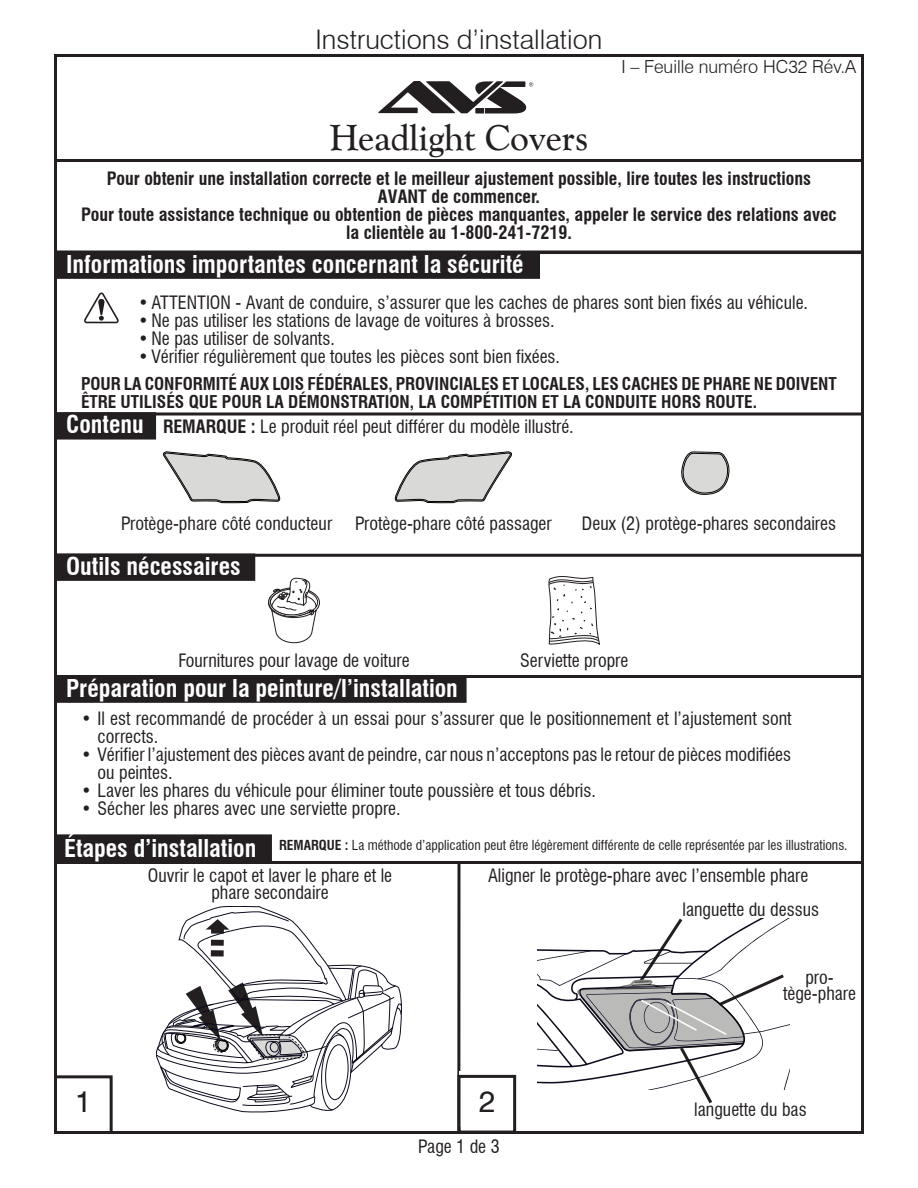
<style>
.page{position:relative;width:918px;height:1188px;background:#fff}
.page>*{position:absolute;margin:0;border:0;box-sizing:border-box;transform-origin:0 0}
.t1{font:36px "Goudy Catalogue BT";color:#231f20}
.t2{font:30px "Swiss 721 BT";color:#231f20}
.t3{font:300 27px "Swiss 721 BT";color:#231f20}
.t4{font:700 condensed 24px "Swiss 721 BT";color:#fff}
.Body_Text{font:condensed 18px/16.5px "Swiss 721 BT";color:#231f20;text-align:center}
.Body_Text-2{font:700 condensed 18px/18px "Swiss 721 BT";color:#231f20;text-align:center}
.t5{font:300 18px "Swiss 721 BT";color:#231f20}
.Body_Text-3{font:700 condensed 17.25px/18px "Swiss 721 BT";letter-spacing:-.005em;color:#231f20}
.Body_Text-4{font:condensed 13.5px "Swiss 721 BT";color:#231f20}
.s1{font-weight:700}
</style>
<div class="page">
<hr style="left:457px;top:864px;width:3px;height:270px;background:#231f20">
<hr style="left:54px;top:861px;width:810px;height:3px;background:#231f20">
<div style="left:459px;top:1072px;width:54px;height:55px;background:#fff"></div>
<div style="left:54px;top:1075px;width:59px;height:59px;border:3px solid #231f20"></div>
<div style="left:458px;top:1075px;width:58px;height:59px;border:3px solid #231f20"></div>
<hr style="left:54px;top:159px;width:810px;height:3px;background:#231f20">
<div style="left:55px;top:252px;width:484px;height:26px;background:#231f20"></div>
<div style="left:54px;top:251px;width:486px;height:28px;border:2px solid #231f20"></div>
<svg style="left:54px;top:250px;width:810px;height:4px;fill:#231f20"></svg>
<svg style="left:84px;top:293px;width:35px;height:30px"></svg>
<svg style="left:156px;top:412px;width:708px;height:4px;background:#595657"></svg>
<div style="left:55px;top:554px;width:200px;height:26px;background:#231f20"></div>
<div style="left:54px;top:554px;width:201px;height:27px;border:2px solid #231f20"></div>
<hr style="left:54px;top:554px;width:810px;height:3px;background:#231f20">
<div style="left:55px;top:676px;width:411px;height:26px;background:#231f20"></div>
<div style="left:54px;top:675px;width:413px;height:28px;border:2px solid #231f20"></div>
<div style="left:55px;top:835px;width:216px;height:26px;background:#231f20"></div>
<div style="left:54px;top:834px;width:218px;height:28px;border:2px solid #231f20"></div>
<svg style="left:378px;top:81px;width:155px;height:32px"></svg>
<div style="left:55px;top:413px;width:100px;height:26px;background:#231f20"></div>
<div style="left:54px;top:412px;width:102px;height:28px;border:2px solid #231f20"></div>
<svg style="left:156px;top:911px;width:246px;height:199px"></svg>
<svg style="left:537px;top:918px;width:252px;height:186px"></svg>
<svg style="left:268px;top:578px;width:52px;height:65px"></svg>
<svg style="left:548px;top:576px;width:52px;height:69px"></svg>
<svg style="left:163px;top:451px;width:117px;height:52px"></svg>
<svg style="left:395px;top:451px;width:117px;height:52px"></svg>
<svg style="left:681px;top:451px;width:48px;height:44px;background:#c3c3c2"></svg>
<hr style="left:54px;top:675px;width:810px;height:3px;background:#231f20">
<p class="t3" style="left:316px;top:23px;width:288px">Instructions d’installation</p>
<p class="t1" style="left:330px;top:115px;width:260px">Headlight Covers</p>
<p class="t5" style="left:621px;top:56px;width:236px">I – Feuille numéro HC32 Rév.A</p>
<p class="Body_Text-2" style="left:107px;top:169px;width:706px">Pour obtenir une installation correcte et le meilleur ajustement possible, lire toutes les instructions<br>AVANT de commencer.</p>
<p class="Body_Text-2" style="left:81px;top:205px;width:757px">Pour toute assistance technique ou obtention de pièces manquantes, appeler le service des relations avec la clientèle au 1-800-241-7219.</p>
<p class="t4" style="left:66px;top:250px;width:459px">Informations importantes concernant la sécurité</p>
<p class="Body_Text" style="left:138px;top:294px;width:672px">• ATTENTION - Avant de conduire, s’assurer que les caches de phares sont bien fixés au véhicule.</p>
<p class="Body_Text" style="left:138px;top:312px;width:418px">• Ne pas utiliser les stations de lavage de voitures à brosses.</p>
<p class="Body_Text" style="left:138px;top:330px;width:198px">• Ne pas utiliser de solvants.</p>
<p class="Body_Text" style="left:138px;top:348px;width:424px">• Vérifier régulièrement que toutes les pièces sont bien fixées.</p>
<p class="Body_Text-3" style="left:81px;top:374px;width:757px">POUR LA CONFORMITÉ AUX LOIS FÉDÉRALES, PROVINCIALES ET LOCALES, LES CACHES DE PHARE NE DOIVENT<br>ÊTRE UTILISÉS QUE POUR LA DÉMONSTRATION, LA COMPÉTITION ET LA CONDUITE HORS ROUTE.</p>
<p class="t4" style="left:66px;top:410px;width:79px">Contenu</p>
<p class="Body_Text" style="left:163px;top:418px;width:412px"><span class="s1">REMARQUE :</span> Le produit réel peut différer du modèle illustré.</p>
<p class="Body_Text" style="left:121px;top:515px;width:213px">Protège-phare côté conducteur</p>
<p class="Body_Text" style="left:355px;top:515px;width:198px">Protège-phare côté passager</p>
<p class="Body_Text" style="left:582px;top:515px;width:256px">Deux (2) protège-phares secondaires</p>
<p class="t4" style="left:66px;top:552px;width:176px">Outils nécessaires</p>
<p class="Body_Text" style="left:178px;top:652px;width:233px">Fournitures pour lavage de voiture</p>
<p class="Body_Text" style="left:520px;top:652px;width:110px">Serviette propre</p>
<p class="t4" style="left:66px;top:674px;width:393px">Préparation pour la peinture/l’installation</p>
<p class="Body_Text" style="left:98px;top:710px;width:696px;line-height:18px;text-align:left;text-indent:-16px">• Il est recommandé de procéder à un essai pour s’assurer que le positionnement et l’ajustement sont corrects.</p>
<p class="Body_Text" style="left:98px;top:746px;width:695px;line-height:18px;text-align:left;text-indent:-16px">• Vérifier l’ajustement des pièces avant de peindre, car nous n’acceptons pas le retour de pièces modifiées ou peintes.</p>
<p class="Body_Text" style="left:81px;top:782px;width:516px">• Laver les phares du véhicule pour éliminer toute poussière et tous débris.</p>
<p class="Body_Text" style="left:81px;top:800px;width:321px">• Sécher les phares avec une serviette propre.</p>
<p class="t4" style="left:64px;top:834px;width:194px">Étapes d’installation</p>
<p class="Body_Text-4" style="left:279px;top:837px;width:570px"><span class="s1">REMARQUE :</span> La méthode d’application peut être légèrement différente de celle représentée par les illustrations.</p>
<p class="Body_Text" style="left:148px;top:867px;width:246px">Ouvrir le capot et laver le phare et le phare secondaire</p>
<p class="Body_Text" style="left:488px;top:867px;width:322px">Aligner le protège-phare avec l’ensemble phare</p>
<p class="Body_Text" style="left:683px;top:901px;width:138px">languette du dessus</p>
<p class="t2" style="left:75px;top:1083px;width:18px">1</p>
<p class="t2" style="left:479px;top:1083px;width:18px">2</p>
<p class="Body_Text" style="left:418px;top:1138px;width:83px">Page 1 de 3</p>
<p class="Body_Text" style="left:783px;top:969px;width:74px">pro&shy;tège-phare</p>
<p class="Body_Text" style="left:694px;top:1101px;width:114px">languette du bas</p>
</div>
